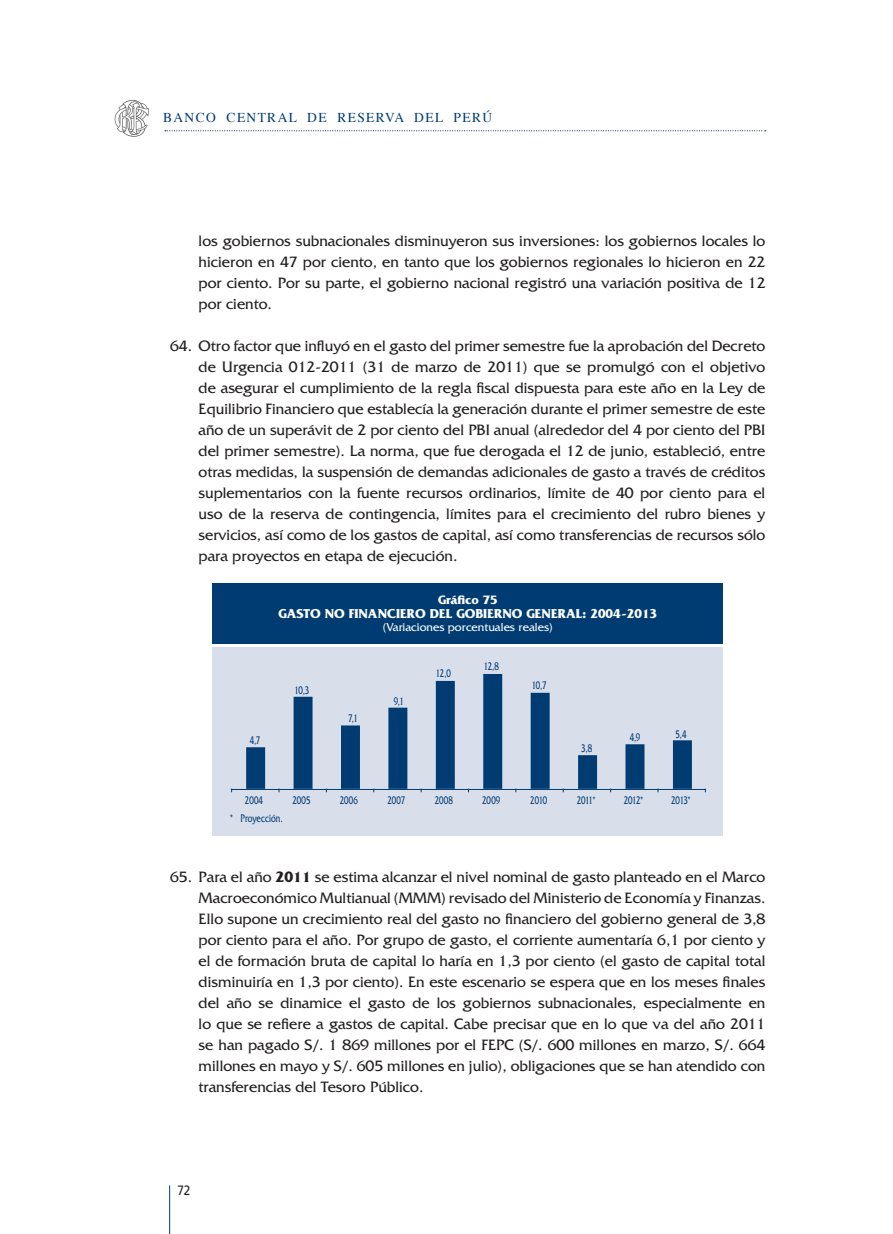
<style>
.page{position:relative;width:893px;height:1234px;background:#fff}
.page>*{position:absolute;margin:0;border:0;box-sizing:border-box;transform-origin:0 0}
.t1{font:15.75px/21px "Friz Quadrata";color:#231f20;text-align:justify}
.t2{font:700 13.5px "Friz Quadrata";color:#fff}
.t3{font:13.5px "Times";letter-spacing:.1em;color:#003c72}
.t4{font:13.5px "Frutiger";color:#231f20;scale:.88 1}
.t5{font:700 12.75px "Friz Quadrata";color:#fff}
.t6{font:12px "Friz Quadrata";color:#fff}
.t7{font:11.55px "Friz Quadrata";color:#003c72;scale:.68 1}
.t8{font:11.55px "Friz Quadrata";color:#003c72;scale:.73 1}
.s1{font-weight:700}
</style>
<div class="page">
<svg style="left:165px;top:130px;width:601px;height:1px"></svg>
<hr style="left:169px;top:1185px;width:1px;height:48px;background:#003c72">
<svg style="left:115px;top:100px;width:34px;height:37px"></svg>
<div style="left:213px;top:647px;width:510px;height:188px;background:#d9deeb"></div>
<div style="left:213px;top:583px;width:510px;height:60px;background:#003c72"></div>
<svg style="left:246px;top:674px;width:446px;height:114px"></svg>
<hr style="left:232px;top:789px;width:473px;height:1px;background:#003c72">
<p class="t3" style="left:163px;top:105px;width:330px">BANCO CENTRAL DE RESERVA DEL PERÚ</p>
<p class="t1" style="left:199px;top:230px;width:568px">los gobiernos subnacionales disminuyeron sus inversiones: los gobiernos locales lo hicieron en 47 por ciento, en tanto que los gobiernos regionales lo hicieron en 22 por ciento. Por su parte, el gobierno nacional registró una variación positiva de 12 por ciento.</p>
<p class="t1" style="left:199px;top:335px;width:568px;text-indent:-29px">64. Otro factor que influyó en el gasto del primer semestre fue la aprobación del Decreto de Urgencia 012-2011 (31 de marzo de 2011) que se promulgó con el objetivo de asegurar el cumplimiento de la regla fiscal dispuesta para este año en la Ley de Equilibrio Financiero que establecía la generación durante el primer semestre de este año de un superávit de 2 por ciento del PBI anual (alrededor del 4 por ciento del PBI del primer semestre). La norma, que fue derogada el 12 de junio, estableció, entre otras medidas, la suspensión de demandas adicionales de gasto a través de créditos suplementarios con la fuente recursos ordinarios, límite de 40 por ciento para el uso de la reserva de contingencia, límites para el crecimiento del rubro bienes y servicios, así como de los gastos de capital, así como transferencias de recursos sólo para proyectos en etapa de ejecución.</p>
<p class="t5" style="left:438px;top:593px;width:61px">Gráfico 75</p>
<p class="t2" style="left:278px;top:606px;width:380px">GASTO NO FINANCIERO DEL GOBIERNO GENERAL: 2004-2013</p>
<p class="t6" style="left:383px;top:620px;width:172px">(Variaciones porcentuales reales)</p>
<p class="t7" style="left:250px;top:733px;width:17px">4,7</p>
<p class="t7" style="left:294px;top:683px;width:24px">10,3</p>
<p class="t7" style="left:245px;top:793px;width:28px">2004</p>
<p class="t8" style="left:230px;top:811px;width:74px">* Proyección.</p>
<p class="t7" style="left:292px;top:793px;width:28px">2005</p>
<p class="t7" style="left:348px;top:711px;width:16px">7,1</p>
<p class="t7" style="left:340px;top:793px;width:28px">2006</p>
<p class="t7" style="left:394px;top:694px;width:16px">9,1</p>
<p class="t7" style="left:387px;top:793px;width:28px">2007</p>
<p class="t7" style="left:436px;top:666px;width:23px">12,0</p>
<p class="t7" style="left:484px;top:659px;width:24px">12,8</p>
<p class="t7" style="left:435px;top:793px;width:28px">2008</p>
<p class="t7" style="left:482px;top:793px;width:28px">2009</p>
<p class="t7" style="left:532px;top:678px;width:23px">10,7</p>
<p class="t7" style="left:530px;top:793px;width:26px">2010</p>
<p class="t7" style="left:581px;top:741px;width:18px">3,8</p>
<p class="t7" style="left:577px;top:793px;width:29px">2011*</p>
<p class="t7" style="left:630px;top:731px;width:17px">4,9</p>
<p class="t7" style="left:624px;top:793px;width:31px">2012*</p>
<p class="t7" style="left:676px;top:727px;width:18px">5,4</p>
<p class="t7" style="left:671px;top:793px;width:31px">2013*</p>
<p class="t1" style="left:199px;top:866px;width:568px;text-indent:-29px">65. Para el año <span class="s1">2011</span> se estima alcanzar el nivel nominal de gasto planteado en el Marco Macroeconómico Multianual (MMM) revisado del Ministerio de Economía y Finanzas.<br>Ello supone un crecimiento real del gasto no financiero del gobierno general de 3,8 por ciento para el año. Por grupo de gasto, el corriente aumentaría 6,1 por ciento y el de formación bruta de capital lo haría en 1,3 por ciento (el gasto de capital total disminuiría en 1,3 por ciento). En este escenario se espera que en los meses finales del año se dinamice el gasto de los gobiernos subnacionales, especialmente en lo que se refiere a gastos de capital. Cabe precisar que en lo que va del año 2011 se han pagado S/. 1 869 millones por el FEPC (S/. 600 millones en marzo, S/. 664 millones en mayo y S/. 605 millones en julio), obligaciones que se han atendido con transferencias del Tesoro Público.</p>
<p class="t4" style="left:177px;top:1181px;width:16px">72</p>
</div>
